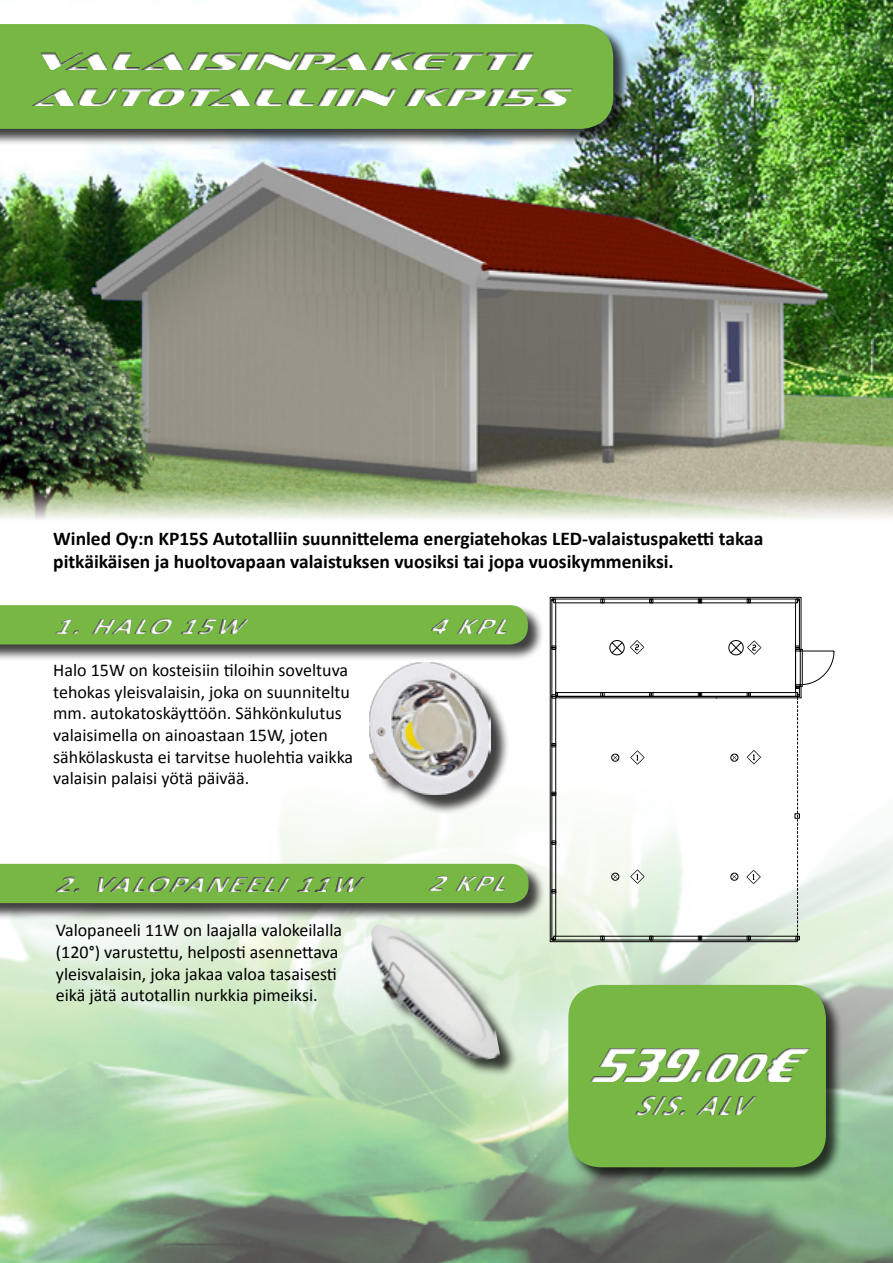
<style>
.page{position:relative;width:893px;height:1263px;background:#fff}
.page>*{position:absolute;margin:0;border:0;box-sizing:border-box;transform-origin:0 0}
.t1{font:italic 49.65px "Sofachrome Rg";color:#fff;scale:.59 1}
.t2{font:italic 700 30px "Calibri";color:#fff}
.t3{font:italic 25.5px/36.2px "Sofachrome Rg";color:#fff;scale:1.17 1}
.t4{font:italic 700 24px "Calibri";color:#fff;scale:1.27 1}
.t5{font:700 19.5px/23.4px "Calibri";color:#000}
.t6{font:18px/21.6px "Calibri";color:#000}
.s1{font-size:42px}
</style>
<div class="page">
<img style="left:0;top:679px;width:893px;height:584px">
<img style="left:0;top:0;width:893px;height:520px">
<div style="left:0;top:25px;width:630px;height:121px;background:#000;opacity:.75"></div>
<svg style="left:0;top:24px;width:613px;height:105px;fill:#77b743"></svg>
<div style="left:18px;top:44px;width:583px;height:45px;background:#000;opacity:.75"></div>
<div style="left:19px;top:81px;width:670px;height:37px;background:#000;opacity:.75"></div>
<div style="left:372px;top:665px;width:138px;height:149px;background:#000;opacity:.75"></div>
<img style="left:369px;top:663px;width:122px;height:131px">
<div style="left:373px;top:927px;width:144px;height:150px;background:#000;opacity:.75"></div>
<img style="left:368px;top:920px;width:132px;height:156px">
<div style="left:0;top:606px;width:545px;height:55px;background:#000;opacity:.75"></div>
<svg style="left:0;top:605px;width:528px;height:39px"></svg>
<div style="left:33px;top:610px;width:262px;height:33px;background:#000;opacity:.75"></div>
<div style="left:0;top:864px;width:546px;height:56px;background:#000;opacity:.75"></div>
<div style="left:0;top:864px;width:529px;height:39px;background:#77b743"></div>
<div style="left:33px;top:868px;width:456px;height:33px;background:#000;opacity:.75"></div>
<div style="left:376px;top:610px;width:183px;height:33px;background:#000;opacity:.75"></div>
<div style="left:375px;top:867px;width:182px;height:33px;background:#000;opacity:.75"></div>
<div style="left:569px;top:985px;width:274px;height:198px;background:#000;opacity:.75"></div>
<div style="left:568px;top:985px;width:258px;height:182px;background:#77b743;border-radius:33px"></div>
<div style="left:532px;top:1032px;width:348px;height:118px;background:#000;opacity:.75"></div>
<hr style="left:552px;top:940px;width:245px;height:1px;background:#000">
<hr style="left:550px;top:941px;width:247px;height:1px;background:#000">
<hr style="left:550px;top:597px;width:1px;height:345px;background:#000">
<hr style="left:801px;top:597px;width:1px;height:52px;background:#000">
<hr style="left:550px;top:597px;width:251px;height:1px;background:#000">
<svg style="left:551px;top:599px;width:249px;height:341px"></svg>
<svg style="left:609px;top:640px;width:225px;height:300px"></svg>
<h3 class="t3" style="left:31px;top:42px;width:473px">VALAISINPAKETTI<br>AuTOTALLIIN KP15S</h3>
<p class="t5" style="left:53px;top:527px;width:712px">Winled Oy:n KP15S Autotalliin suunnittelema energiatehokas LED-valaistuspaketti takaa pitkäikäisen ja huoltovapaan valaistuksen vuosiksi tai jopa vuosikymmeniksi.</p>
<h3 class="t4" style="left:53px;top:610px;width:163px">1.HALO15W</h3>
<p class="t6" style="left:53px;top:659px;width:301px">Halo 15W on kosteisiin tiloihin soveltuva tehokas yleisvalaisin, joka on suunniteltu mm. autokatoskäyttöön. Sähkönkulutus valaisimella on ainoastaan 15W, joten sähkölaskusta ei tarvitse huolehtia vaikka valaisin palaisi yötä päivää.</p>
<h3 class="t4" style="left:54px;top:869px;width:254px">2.VALOPANEELI11W</h3>
<p class="t6" style="left:56px;top:920px;width:288px">Valopaneeli 11W on laajalla valokeilalla (120°) varustettu, helposti asennettava yleisvalaisin, joka jakaa valoa tasaisesti eikä jätä autotallin nurkkia pimeiksi.</p>
<h3 class="t4" style="left:429px;top:610px;width:76px">4KPL</h3>
<h3 class="t4" style="left:427px;top:867px;width:76px">2KPL</h3>
<h1 class="t1" style="left:589px;top:1033px;width:403px">539.<span class="s1">00</span>€</h1>
<h2 class="t2" style="left:634px;top:1086px;width:136px">SIS.ALV</h2>
</div>
